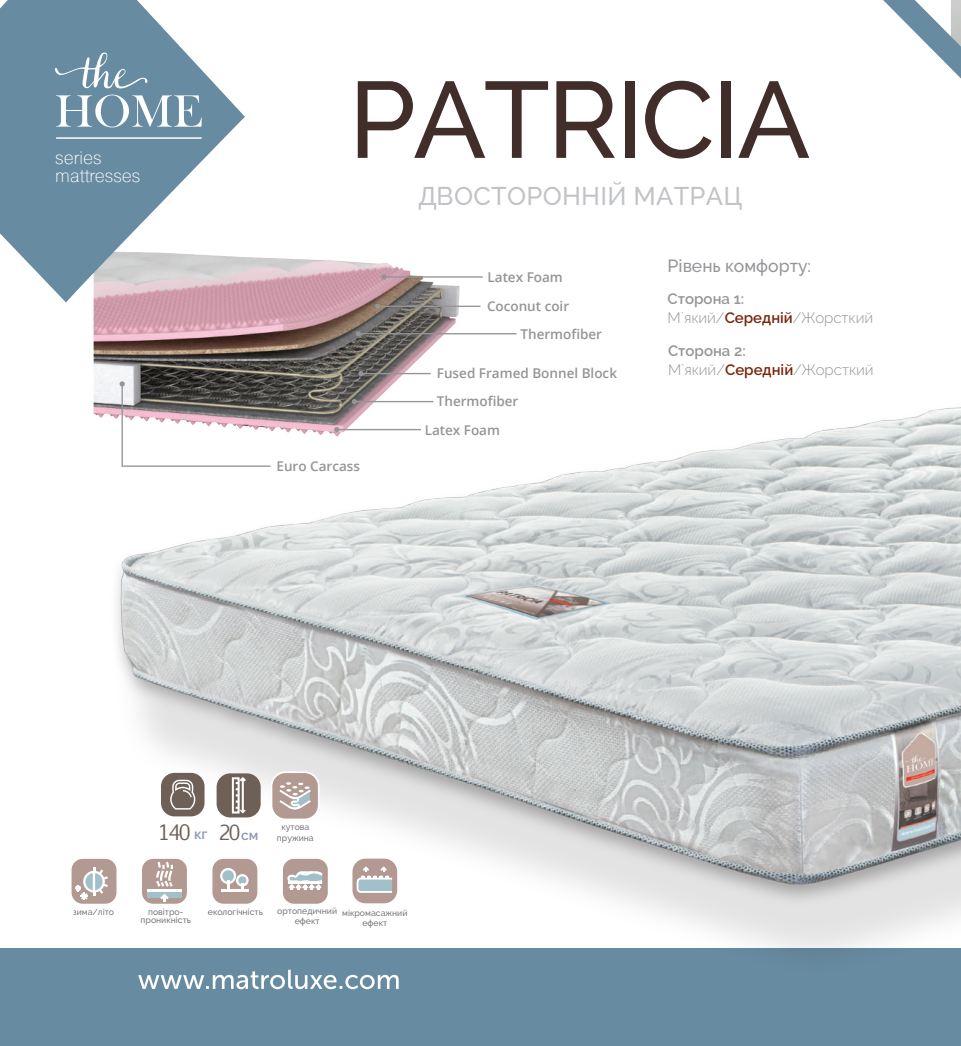
<style>
.page{position:relative;width:961px;height:1046px;background:#fff}
.page>*{position:absolute;margin:0;border:0;box-sizing:border-box;transform-origin:0 0}
.t1{font:500 108px "Raleway";letter-spacing:-.025em;color:#412e2b}
.t2{font:500 25.5px "Raleway";letter-spacing:.01em;color:#c2c3c6}
.t3{font:20.4px "Euphemia CAS";color:#6e6057}
.t4{font:18px/18px "Pragmatica Light C";color:#fff}
.t5{font:500 17.55px "Raleway";color:#939598}
.t6{font:300 15px/18.9px "Raleway";color:#939598}
.t7{font:600 13.5px/29.1px "Open Sans";color:#939598}
.t8{font:500 8.7px/10.5px "Raleway";color:#76787b;text-align:center}
.s1{font-weight:600}
.s2{font-weight:600;color:#7a250a}
.s3{font-family:"Raleway";font-weight:600;font-size:14.25px;color:#8b9ab4}
.s4{font-size:19.8px}
.s5{font-family:"Raleway";font-weight:600;font-size:13.95px;color:#8b9ab4}
</style>
<div class="page">
<img style="left:94px;top:257px;width:371px;height:114px">
<hr style="left:384px;top:276px;width:99px;height:2px;background:#939598">
<svg style="left:381px;top:274px;width:6px;height:6px"></svg>
<hr style="left:359px;top:333px;width:158px;height:1px;background:#939598">
<svg style="left:356px;top:331px;width:5px;height:5px"></svg>
<div style="left:0;top:948px;width:961px;height:98px;background:#678ba1"></div>
<svg style="left:883px;top:0;width:78px;height:79px"></svg>
<svg style="left:0;top:0;width:245px;height:304px;fill:#678ba1"></svg>
<svg style="left:55px;top:52px;width:93px;height:37px;background:#7d9bae"></svg>
<svg style="left:56px;top:95px;width:146px;height:32px"></svg>
<hr style="left:56px;top:137px;width:146px;height:2px;background:#fff">
<img style="left:93px;top:371px;width:868px;height:619px">
<svg style="left:141px;top:857px;width:47px;height:48px"></svg>
<svg style="left:211px;top:857px;width:48px;height:48px"></svg>
<hr style="left:222px;top:890px;width:27px;height:2px;background:#fff">
<svg style="left:71px;top:857px;width:47px;height:48px"></svg>
<svg style="left:281px;top:857px;width:48px;height:48px"></svg>
<svg style="left:351px;top:857px;width:48px;height:48px"></svg>
<div style="left:217px;top:773px;width:44px;height:44px;background:#6e6057;border-radius:14px"></div>
<div style="left:232px;top:777px;width:8px;height:37px;border:2px solid #fff"></div>
<svg style="left:236px;top:777px;width:10px;height:37px"></svg>
<div style="left:161px;top:773px;width:44px;height:43px;background:#6e6057;border-radius:14px"></div>
<svg style="left:170px;top:780px;width:25px;height:30px"></svg>
<svg style="left:271px;top:771px;width:49px;height:49px"></svg>
<hr style="left:362px;top:373px;width:69px;height:1px;background:#939598">
<svg style="left:358px;top:371px;width:6px;height:5px"></svg>
<hr style="left:356px;top:401px;width:77px;height:1px;background:#939598">
<svg style="left:352px;top:399px;width:5px;height:5px"></svg>
<hr style="left:338px;top:429px;width:83px;height:1px;background:#939598">
<svg style="left:334px;top:427px;width:5px;height:5px"></svg>
<hr style="left:379px;top:306px;width:101px;height:1px;background:#939598">
<svg style="left:375px;top:304px;width:5px;height:5px"></svg>
<h3 class="t4" style="left:55px;top:149px;width:87px">series mattresses</h3>
<h1 class="t1" style="left:349px;top:57px;width:463px">PATRICIA</h1>
<h2 class="t2" style="left:418px;top:181px;width:325px">ДВОСТОРОННІЙ МАТРАЦ</h2>
<h3 class="t7" style="left:276px;top:451px;width:85px">Euro Carcass</h3>
<h3 class="t7" style="left:488px;top:262px;width:77px">Latex Foam</h3>
<h3 class="t7" style="left:487px;top:291px;width:84px">Coconut coir</h3>
<h3 class="t7" style="left:520px;top:319px;width:83px">Thermofiber</h3>
<h3 class="t7" style="left:437px;top:358px;width:182px">Fused Framed Bonnel Block</h3>
<h3 class="t7" style="left:425px;top:386px;width:95px;text-indent:12px">Thermofiber<br>Latex Foam</h3>
<h3 class="t5" style="left:668px;top:255px;width:145px">Рівень комфорту:</h3>
<h3 class="t6" style="left:668px;top:290px;width:207px"><span class="s1">Сторона 1:<br></span>М`який/<span class="s2">Середній</span>/Жорсткий</h3>
<h3 class="t6" style="left:668px;top:341px;width:207px"><span class="s1">Сторона 2:<br></span>М`який/<span class="s2">Середній</span>/Жорсткий</h3>
<h3 class="t3" style="left:158px;top:818px;width:102px">140 <span class="s3">кг</span> <span class="s4">20</span><span class="s5">см</span></h3>
<p class="t8" style="left:277px;top:822px;width:38px">кутова пружина</p>
<p class="t8" style="left:73px;top:907px;width:42px">зима/літо</p>
<p class="t8" style="left:277px;top:905px;width:61px">ортопедичний ефект</p>
<p class="t8" style="left:141px;top:908px;width:52px;line-height:8.1px">повітро&shy;проникність</p>
<p class="t8" style="left:208px;top:907px;width:56px">екологічність</p>
<p class="t8" style="left:342px;top:907px;width:67px">мікромасажний ефект</p>
</div>
